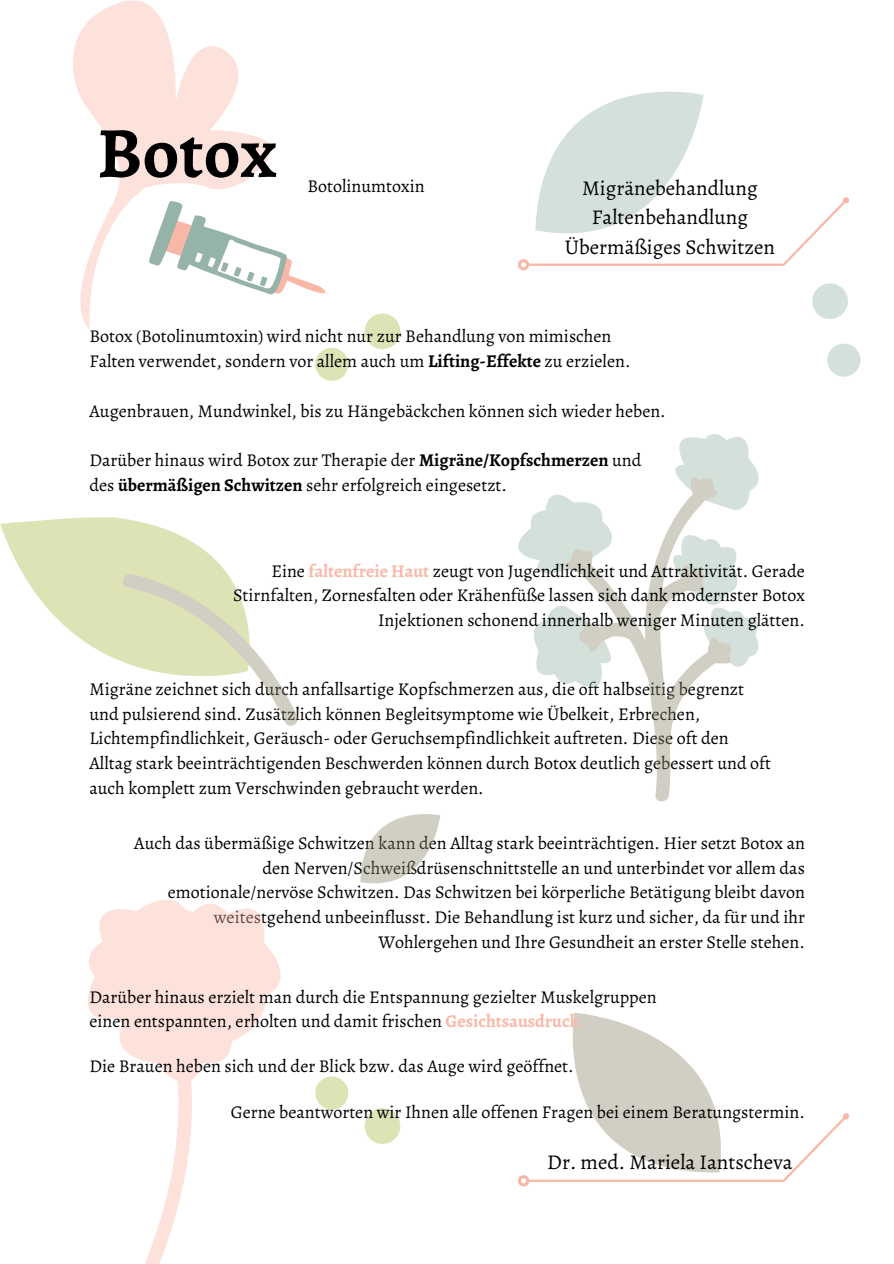
<style>
.page{position:relative;width:894px;height:1264px;background:#fff}
.page>*{position:absolute;margin:0;border:0;box-sizing:border-box;transform-origin:0 0}
.t1{font:700 72px "Alegreya";color:#000}
.t2{font:21px/29.2px "Alegreya";color:#000;text-align:center}
.t3{font:18px/24.8px "Alegreya";color:#000}
.s1{font-weight:700}
.s2{font-weight:700;color:#f9b8a7}
.s3{color:#f9b8a7}
</style>
<div class="page">
<svg style="left:827px;top:343px;width:34px;height:34px"></svg>
<svg style="left:812px;top:283px;width:36px;height:36px"></svg>
<svg style="left:88px;top:899px;width:193px;height:164px;fill:#fce2db"></svg>
<svg style="left:142px;top:1005px;width:64px;height:258px"></svg>
<svg style="left:73px;top:0;width:198px;height:330px;fill:#fce2db"></svg>
<svg style="left:0;top:517px;width:226px;height:144px;fill:#dde3b5"></svg>
<div style="left:315px;top:348px;width:33px;height:33px;background:#dde3b5;border-radius:50%"></div>
<div style="left:364px;top:313px;width:36px;height:36px;background:#dde3b5;border-radius:50%"></div>
<div style="left:315px;top:1076px;width:33px;height:33px;background:#dde3b5;border-radius:50%"></div>
<div style="left:364px;top:1108px;width:36px;height:35px;background:#dde3b5;border-radius:50%"></div>
<svg style="left:518px;top:434px;width:241px;height:368px"></svg>
<svg style="left:360px;top:814px;width:80px;height:70px"></svg>
<svg style="left:119px;top:572px;width:179px;height:154px"></svg>
<svg style="left:128px;top:195px;width:198px;height:131px"></svg>
<svg style="left:517px;top:91px;width:331px;height:179px"></svg>
<svg style="left:518px;top:1012px;width:330px;height:174px"></svg>
<h1 class="t1" style="left:97px;top:104px;width:181px">Botox</h1>
<p class="t3" style="left:307px;top:173px;width:119px">Botolinumtoxin</p>
<p class="t2" style="left:564px;top:173px;width:212px">Migränebehandlung<br>Faltenbehandlung<br>Übermäßiges Schwitzen</p>
<p class="t3" style="left:89px;top:324px;width:542px">Botox (Botolinumtoxin) wird nicht nur zur Behandlung von mimischen<br>Falten verwendet, sondern vor allem auch um <span class="s1">Lifting-Effekte</span> zu erzielen.</p>
<p class="t3" style="left:89px;top:399px;width:577px">Augenbrauen, Mundwinkel, bis zu Hängebäckchen können sich wieder heben.</p>
<p class="t3" style="left:89px;top:447px;width:553px">Darüber hinaus wird Botox zur Therapie der <span class="s1">Migräne/Kopfschmerzen</span> und des <span class="s1">übermäßigen Schwitzen</span> sehr erfolgreich eingesetzt.</p>
<p class="t3" style="left:233px;top:558px;width:573px;text-align:right">Eine <span class="s2">faltenfreie Haut</span> zeugt von Jugendlichkeit und Attraktivität. Gerade<br>Stirnfalten, Zornesfalten oder Krähenfüße lassen sich dank modernster Botox<br>Injektionen schonend innerhalb weniger Minuten glätten.</p>
<p class="t3" style="left:89px;top:676px;width:683px">Migräne zeichnet sich durch anfallsartige Kopfschmerzen aus, die oft halbseitig begrenzt und pulsierend sind. Zusätzlich können Begleitsymptome wie Übelkeit, Erbrechen, Lichtempfindlichkeit, Geräusch- oder Geruchsempfindlichkeit auftreten. Diese oft den Alltag stark beeinträchtigenden Beschwerden können durch Botox deutlich gebessert und oft auch komplett zum Verschwinden gebraucht werden.</p>
<p class="t3" style="left:134px;top:830px;width:672px;text-align:right">Auch das übermäßige Schwitzen kann den Alltag stark beeinträchtigen. Hier setzt Botox an den Nerven/Schweißdrüsenschnittstelle an und unterbindet vor allem das emotionale/nervöse Schwitzen. Das Schwitzen bei körperliche Betätigung bleibt davon weitestgehend unbeeinflusst. Die Behandlung ist kurz und sicher, da für und ihr Wohlergehen und Ihre Gesundheit an erster Stelle stehen.</p>
<p class="t3" style="left:89px;top:984px;width:568px">Darüber hinaus erzielt man durch die Entspannung gezielter Muskelgruppen einen entspannten, erholten und damit frischen <span class="s2">Gesichtsausdruck</span><span class="s3">.</span></p>
<p class="t3" style="left:89px;top:1053px;width:485px">Die Brauen heben sich und der Blick bzw. das Auge wird geöffnet.</p>
<p class="t3" style="left:231px;top:1099px;width:575px">Gerne beantworten wir Ihnen alle offenen Fragen bei einem Beratungstermin.</p>
<p class="t2" style="left:547px;top:1147px;width:247px">Dr. med. Mariela Iantscheva</p>
</div>
